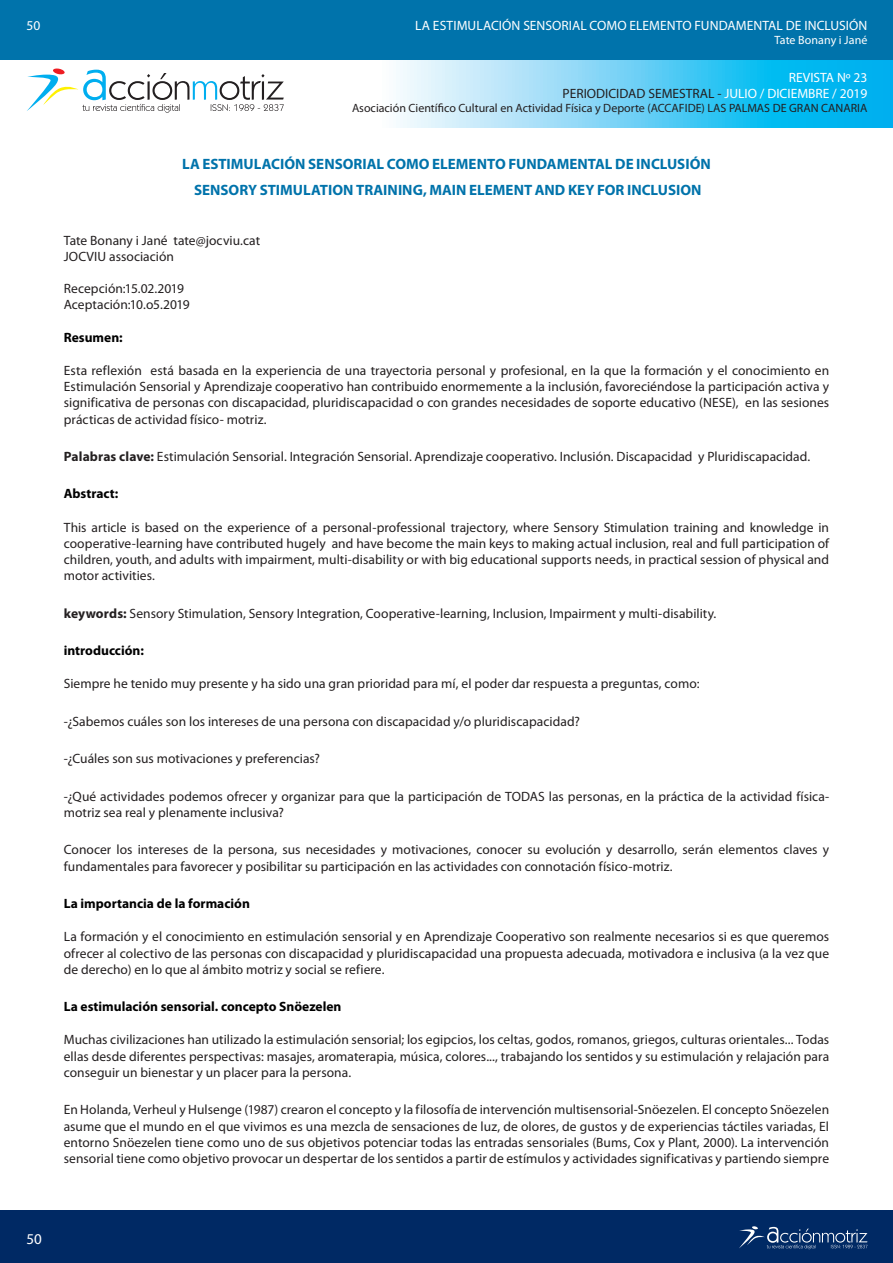
<style>
.page{position:relative;width:893px;height:1263px;background:#fff}
.page>*{position:absolute;margin:0;border:0;box-sizing:border-box;transform-origin:0 0}
.titulo{font:700 15px "Myriad Pro";color:#0073ab}
.t1{font:15px "Myriad Pro";color:#fff}
.base__justificado{font:13.5px/16.2px "Myriad Pro";letter-spacing:.005em;color:#231f20;text-align:justify}
.t2{font:13.5px/16.2px "Myriad Pro";color:#fff;text-align:right}
.apartado{font:700 13.5px "Myriad Pro";color:#000}
.autores{font:13.5px "Myriad Pro";color:#231f20}
.t3{font:12px "Myriad Pro";color:#231f20}
.t4{font:12px "Myriad Pro";letter-spacing:.005em;color:#fff}
.s1{color:#231f20}
.s2{font-weight:700}
</style>
<div class="page">
<svg style="left:396px;top:60px;width:496px;height:68px;background:#67d1f5"></svg>
<div style="left:0;top:0;width:892px;height:60px;background:#0073ab"></div>
<div style="left:0;top:1211px;width:892px;height:52px;background:#002964"></div>
<svg style="left:27px;top:68px;width:257px;height:45px"></svg>
<svg style="left:739px;top:1226px;width:128px;height:23px"></svg>
<p class="t2" style="left:27px;top:17px;width:15px">50</p>
<p class="t2" style="left:415px;top:17px;width:454px">LA ESTIMULACIÓN SENSORIAL COMO ELEMENTO FUNDAMENTAL DE INCLUSIÓN</p>
<p class="t4" style="left:774px;top:34px;width:94px">Tate Bonany i Jané</p>
<p class="t2" style="left:563px;top:69px;width:306px">REVISTA Nº 23<br><span class="s1">PERIODICIDAD SEMESTRAL -</span> JULIO / DICIEMBRE / 2019</p>
<p class="t3" style="left:352px;top:102px;width:517px">Asociación Científico Cultural en Actividad Física y Deporte (ACCAFIDE) LAS PALMAS DE GRAN CANARIA</p>
<p class="titulo" style="left:182px;top:155px;width:530px">LA ESTIMULACIÓN SENSORIAL COMO ELEMENTO FUNDAMENTAL DE INCLUSIÓN</p>
<p class="titulo" style="left:194px;top:182px;width:509px">SENSORY STIMULATION TRAINING, MAIN ELEMENT AND KEY FOR INCLUSION</p>
<p class="autores" style="left:64px;top:233px;width:198px">Tate Bonany i Jané tate@jocviu.cat</p>
<p class="autores" style="left:64px;top:249px;width:112px">JOCVIU associación</p>
<p class="autores" style="left:64px;top:281px;width:122px">Recepción:15.02.2019</p>
<p class="autores" style="left:64px;top:297px;width:127px">Aceptación:10.o5.2019</p>
<p class="apartado" style="left:64px;top:330px;width:61px">Resumen:</p>
<p class="base__justificado" style="left:64px;top:363px;width:767px">Esta reflexión está basada en la experiencia de una trayectoria personal y profesional, en la que la formación y el conocimiento en Estimulación Sensorial y Aprendizaje cooperativo han contribuido enormemente a la inclusión, favoreciéndose la participación activa y significativa de personas con discapacidad, pluridiscapacidad o con grandes necesidades de soporte educativo (NESE), en las sesiones prácticas de actividad físico- motriz.</p>
<p class="base__justificado" style="left:64px;top:449px;width:748px"><span class="s2">Palabras clave:</span> Estimulación Sensorial. Integración Sensorial. Aprendizaje cooperativo. Inclusión. Discapacidad y Pluridiscapacidad.</p>
<p class="apartado" style="left:64px;top:486px;width:56px">Abstract:</p>
<p class="base__justificado" style="left:64px;top:519px;width:767px">This article is based on the experience of a personal-professional trajectory, where Sensory Stimulation training and knowledge in cooperative-learning have contributed hugely and have become the main keys to making actual inclusion, real and full participation of children, youth, and adults with impairment, multi-disability or with big educational supports needs, in practical session of physical and motor activities.</p>
<p class="base__justificado" style="left:64px;top:605px;width:654px"><span class="s2">keywords:</span> Sensory Stimulation, Sensory Integration, Cooperative-learning, Inclusion, Impairment y multi-disability.</p>
<p class="apartado" style="left:64px;top:643px;width:82px">introducción:</p>
<p class="base__justificado" style="left:64px;top:676px;width:637px">Siempre he tenido muy presente y ha sido una gran prioridad para mí, el poder dar respuesta a preguntas, como:</p>
<p class="base__justificado" style="left:64px;top:713px;width:518px">-¿Sabemos cuáles son los intereses de una persona con discapacidad y/o pluridiscapacidad?</p>
<p class="base__justificado" style="left:64px;top:751px;width:258px">-¿Cuáles son sus motivaciones y preferencias?</p>
<p class="base__justificado" style="left:64px;top:788px;width:767px">-¿Qué actividades podemos ofrecer y organizar para que la participación de TODAS las personas, en la práctica de la actividad física&shy;motriz sea real y plenamente inclusiva?</p>
<p class="base__justificado" style="left:64px;top:842px;width:767px">Conocer los intereses de la persona, sus necesidades y motivaciones, conocer su evolución y desarrollo, serán elementos claves y fundamentales para favorecer y posibilitar su participación en las actividades con connotación físico-motriz.</p>
<p class="apartado" style="left:64px;top:896px;width:188px">La importancia de la formación</p>
<p class="base__justificado" style="left:64px;top:929px;width:767px">La formación y el conocimiento en estimulación sensorial y en Aprendizaje Cooperativo son realmente necesarios si es que queremos ofrecer al colectivo de las personas con discapacidad y pluridiscapacidad una propuesta adecuada, motivadora e inclusiva (a la vez que de derecho) en lo que al ámbito motriz y social se refiere.</p>
<p class="apartado" style="left:64px;top:999px;width:279px">La estimulación sensorial. concepto Snöezelen</p>
<p class="base__justificado" style="left:64px;top:1032px;width:767px">Muchas civilizaciones han utilizado la estimulación sensorial; los egipcios, los celtas, godos, romanos, griegos, culturas orientales... Todas ellas desde diferentes perspectivas: masajes, aromaterapia, música, colores..., trabajando los sentidos y su estimulación y relajación para conseguir un bienestar y un placer para la persona.</p>
<p class="base__justificado" style="left:64px;top:1102px;width:767px">En Holanda, Verheul y Hulsenge (1987) crearon el concepto y la filosofía de intervención multisensorial-Snöezelen. El concepto Snöezelen asume que el mundo en el que vivimos es una mezcla de sensaciones de luz, de olores, de gustos y de experiencias táctiles variadas, El entorno Snöezelen tiene como uno de sus objetivos potenciar todas las entradas sensoriales (Bums, Cox y Plant, 2000). La intervención sensorial tiene como objetivo provocar un despertar de los sentidos a partir de estímulos y actividades significativas y partiendo siempre</p>
<p class="t1" style="left:27px;top:1230px;width:17px">50</p>
</div>
